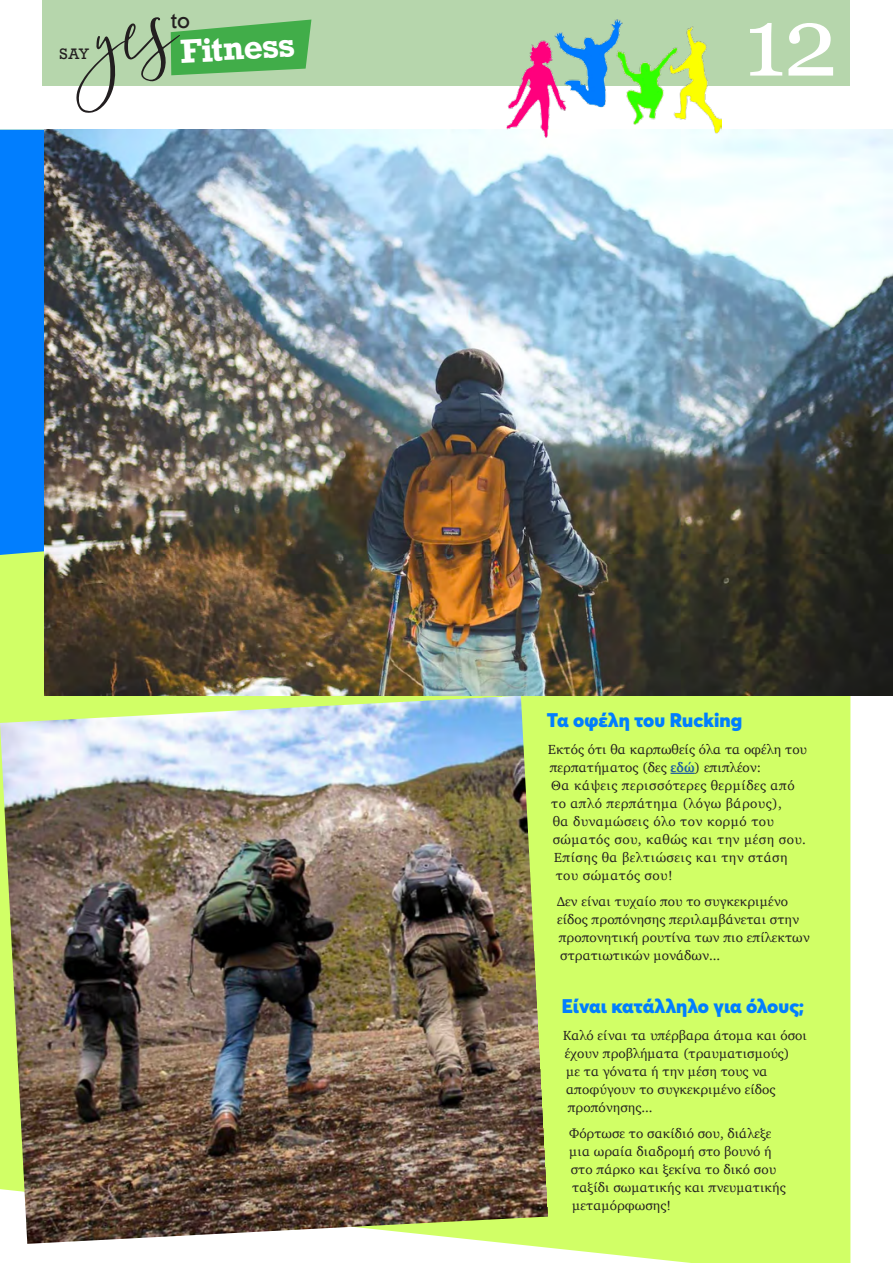
<style>
.page{position:relative;width:893px;height:1263px;background:#fff}
.page>*{position:absolute;margin:0;border:0;box-sizing:border-box;transform-origin:0 0}
.t1{font:97.5px "Georgia";color:#fff}
.t2{font:700 31.5px "Rockwell";color:#fff}
.t3{font:21px "Rockwell";color:#231f20}
.t4{font:900 19.5px "Averta";color:#017efe}
.t5{font:14.25px "Rockwell";color:#231f20}
.t6{font:13.5px/18px "Charter";color:#231f20}
.t7{font:13.5px "Charter";letter-spacing:.03em;color:#231f20}
.s1{font-weight:700;color:#215e9e}
</style>
<div class="page">
<div style="left:0;top:555px;width:850px;height:708px;background:#d1ff66"></div>
<div style="left:0;top:130px;width:45px;height:425px;background:#017efe"></div>
<img style="left:45px;top:130px;width:848px;height:566px">
<svg style="left:670px;top:773px;width:25px;height:1px"></svg>
<div style="left:43px;top:0;width:807px;height:85px;background:#b6d6ac"></div>
<svg style="left:76px;top:17px;width:235px;height:96px"></svg>
<img style="left:506px;top:19px;width:215px;height:118px">
<img style="left:0;top:696px;width:548px;height:548px">
<h3 class="t3" style="left:171px;top:7px;width:21px">to</h3>
<p class="t5" style="left:59px;top:45px;width:32px">SAY</p>
<h2 class="t2" style="left:180px;top:31px;width:116px;rotate:-3deg">Fitness</h2>
<h1 class="t1" style="left:744px;top:-29px;width:95px">12</h1>
<h3 class="t4" style="left:547px;top:708px;width:197px">Τα οφέλη του Rucking</h3>
<p class="t6" style="left:548px;top:740px;width:260px">Εκτός ότι θα καρπωθείς όλα τα οφέλη του</p>
<p class="t6" style="left:550px;top:758px;width:213px">περπατήματος (δες <span class="s1">εδώ</span>) επιπλέον:</p>
<p class="t7" style="left:551px;top:774px;width:245px">Θα κάψεις περισσότερες θερμίδες από</p>
<p class="t7" style="left:551px;top:791px;width:232px">το απλό περπάτημα (λόγω βάρους),</p>
<p class="t7" style="left:553px;top:809px;width:223px">θα δυναμώσεις όλο τον κορμό του</p>
<p class="t7" style="left:553px;top:827px;width:255px">σώματός σου, καθώς και την μέση σου.</p>
<p class="t7" style="left:554px;top:845px;width:235px">Επίσης θα βελτιώσεις και την στάση</p>
<p class="t7" style="left:556px;top:863px;width:118px">του σώματός σου!</p>
<p class="t6" style="left:557px;top:892px;width:254px">Δεν είναι τυχαίο που το συγκεκριμένο είδος προπόνησης περιλαμβάνεται στην προπονητική ρουτίνα των πιο επίλεκτων στρατιωτικών μονάδων...</p>
<h3 class="t4" style="left:562px;top:994px;width:244px">Είναι κατάλληλο για όλους;</h3>
<p class="t6" style="left:563px;top:1026px;width:245px">Καλό είναι τα υπέρβαρα άτομα και όσοι έχουν προβλήματα (τραυματισμούς)<br>με τα γόνατα ή την μέση τους να αποφύγουν το συγκεκριμένο είδος προπόνησης...</p>
<p class="t6" style="left:569px;top:1124px;width:218px">Φόρτωσε το σακίδιό σου, διάλεξε μια ωραία διαδρομή στο βουνό ή στο πάρκο και ξεκίνα το δικό σου ταξίδι σωματικής και πνευματικής μεταμόρφωσης!</p>
</div>
